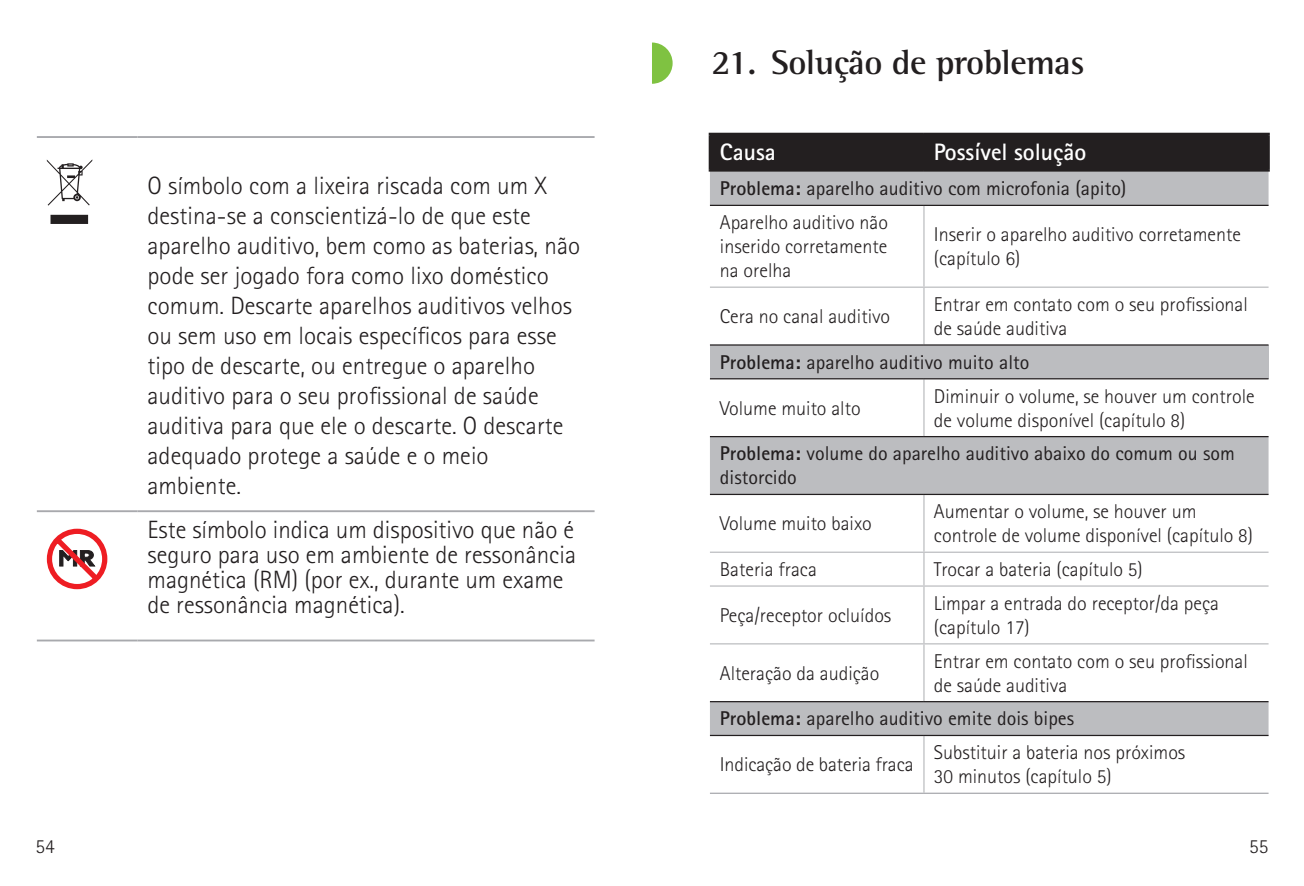
<style>
.page{position:relative;width:1304px;height:886px;background:#fff}
.page>*{position:absolute;margin:0;border:0;box-sizing:border-box;transform-origin:0 0}
.t1{font:700 35px "Rotis Semi Serif Pro";letter-spacing:-.01em;color:#231f20}
.t2{font:300 25px/30px "Rotis Sans Serif Pro";letter-spacing:.005em;color:#231f20}
.t3{font:700 23.75px "Rotis Sans Serif Pro";color:#fff}
.t4{font:300 20px/24px "Rotis Sans Serif Pro";color:#231f20}
.t5{font:20px/34.5px "Rotis Sans Serif Pro";color:#231f20}
.s1{font-weight:700}
.s2{font-weight:300}
</style>
<div class="page">
<svg style="left:652px;top:43px;width:21px;height:41px"></svg>
<div style="left:711px;top:135px;width:556px;height:34px;background:#231f20"></div>
<svg style="left:710px;top:172px;width:559px;height:563px"></svg>
<div style="left:710px;top:345px;width:559px;height:34px;background:#bcbdc0"></div>
<hr style="left:709px;top:133px;width:215px;height:2px;background:#231f20">
<hr style="left:709px;top:135px;width:2px;height:34px;background:#231f20">
<hr style="left:924px;top:133px;width:346px;height:2px;background:#231f20">
<hr style="left:923px;top:135px;width:2px;height:34px;background:#231f20">
<hr style="left:1267px;top:135px;width:3px;height:34px;background:#231f20">
<hr style="left:709px;top:169px;width:215px;height:3px;background:#231f20">
<hr style="left:924px;top:169px;width:346px;height:3px;background:#231f20">
<hr style="left:923px;top:206px;width:2px;height:81px;background:#bcbdc0">
<hr style="left:923px;top:288px;width:2px;height:56px;background:#bcbdc0">
<hr style="left:923px;top:379px;width:2px;height:57px;background:#bcbdc0">
<hr style="left:923px;top:495px;width:2px;height:57px;background:#bcbdc0">
<hr style="left:923px;top:553px;width:2px;height:32px;background:#bcbdc0">
<hr style="left:923px;top:587px;width:2px;height:56px;background:#bcbdc0">
<hr style="left:923px;top:644px;width:2px;height:57px;background:#bcbdc0">
<hr style="left:923px;top:736px;width:2px;height:57px;background:#bcbdc0">
<hr style="left:710px;top:287px;width:214px;height:1px;background:#bcbdc0">
<hr style="left:924px;top:287px;width:345px;height:1px;background:#bcbdc0">
<hr style="left:710px;top:205px;width:214px;height:1px;background:#231f20">
<hr style="left:924px;top:205px;width:345px;height:1px;background:#231f20">
<hr style="left:710px;top:436px;width:214px;height:1px;background:#231f20">
<hr style="left:924px;top:436px;width:345px;height:1px;background:#231f20">
<hr style="left:710px;top:494px;width:214px;height:1px;background:#231f20">
<hr style="left:924px;top:494px;width:345px;height:1px;background:#231f20">
<hr style="left:710px;top:701px;width:214px;height:1px;background:#231f20">
<hr style="left:924px;top:701px;width:345px;height:1px;background:#231f20">
<hr style="left:710px;top:344px;width:214px;height:2px;background:#231f20">
<hr style="left:924px;top:344px;width:345px;height:2px;background:#231f20">
<hr style="left:710px;top:378px;width:214px;height:1px;background:#231f20">
<hr style="left:924px;top:378px;width:345px;height:1px;background:#231f20">
<hr style="left:710px;top:735px;width:214px;height:1px;background:#231f20">
<hr style="left:924px;top:735px;width:345px;height:1px;background:#231f20">
<hr style="left:710px;top:552px;width:214px;height:1px;background:#bcbdc0">
<hr style="left:924px;top:552px;width:345px;height:1px;background:#bcbdc0">
<hr style="left:710px;top:585px;width:214px;height:2px;background:#bcbdc0">
<hr style="left:924px;top:585px;width:345px;height:2px;background:#bcbdc0">
<hr style="left:710px;top:643px;width:214px;height:1px;background:#bcbdc0">
<hr style="left:924px;top:643px;width:345px;height:1px;background:#bcbdc0">
<hr style="left:710px;top:793px;width:214px;height:1px;background:#a8a9ad">
<hr style="left:924px;top:793px;width:345px;height:1px;background:#a8a9ad">
<hr style="left:37px;top:136px;width:100px;height:2px;background:#a8a9ad">
<hr style="left:137px;top:136px;width:458px;height:2px;background:#a8a9ad">
<hr style="left:37px;top:510px;width:100px;height:2px;background:#a8a9ad">
<hr style="left:137px;top:510px;width:458px;height:2px;background:#a8a9ad">
<hr style="left:37px;top:639px;width:100px;height:2px;background:#a8a9ad">
<hr style="left:137px;top:639px;width:458px;height:2px;background:#a8a9ad">
<svg style="left:47px;top:160px;width:45px;height:64px"></svg>
<svg style="left:47px;top:529px;width:60px;height:60px"></svg>
<p class="t2" style="left:147px;top:171px;width:434px">O símbolo com a lixeira riscada com um X destina-se a conscientizá-lo de que este aparelho auditivo, bem como as baterias, não pode ser jogado fora como lixo doméstico comum. Descarte aparelhos auditivos velhos ou sem uso em locais específicos para esse tipo de descarte, ou entregue o aparelho auditivo para o seu profissional de saúde auditiva para que ele o descarte. O descarte adequado protege a saúde e o meio ambiente.</p>
<p class="t2" style="left:147px;top:518px;width:430px;line-height:25px">Este símbolo indica um dispositivo que não é seguro para uso em ambiente de ressonância magnética (RM) (por ex., durante um exame de ressonância magnética).</p>
<h1 class="t1" style="left:711px;top:41px;width:375px">21. Solução de problemas</h1>
<p class="t3" style="left:720px;top:137px;width:57px">Causa</p>
<p class="t3" style="left:934px;top:137px;width:154px">Possível solução</p>
<p class="t5" style="left:720px;top:171px;width:408px"><span class="s1">Problema:</span> aparelho auditivo com microfonia (apito)<br><span class="s2">Aparelho auditivo não</span></p>
<p class="t4" style="left:720px;top:235px;width:169px">inserido corretamente na orelha</p>
<p class="t4" style="left:934px;top:223px;width:308px">Inserir o aparelho auditivo corretamente (capítulo 6)</p>
<p class="t4" style="left:720px;top:304px;width:172px">Cera no canal auditivo</p>
<p class="t4" style="left:934px;top:292px;width:316px">Entrar em contato com o seu profissional de saúde auditiva</p>
<p class="t5" style="left:720px;top:345px;width:311px"><span class="s1">Problema:</span> aparelho auditivo muito alto</p>
<p class="t4" style="left:720px;top:396px;width:142px">Volume muito alto</p>
<p class="t4" style="left:934px;top:384px;width:322px">Diminuir o volume, se houver um controle de volume disponível (capítulo 8)</p>
<p class="t5" style="left:720px;top:442px;width:516px;line-height:24px"><span class="s1">Problema:</span> volume do aparelho auditivo abaixo do comum ou som distorcido</p>
<p class="t4" style="left:720px;top:512px;width:153px">Volume muito baixo</p>
<p class="t4" style="left:934px;top:500px;width:321px">Aumentar o volume, se houver um controle de volume disponível (capítulo 8)</p>
<p class="t4" style="left:720px;top:557px;width:99px">Bateria fraca</p>
<p class="t4" style="left:934px;top:557px;width:210px">Trocar a bateria (capítulo 5)</p>
<p class="t4" style="left:720px;top:603px;width:173px">Peça/receptor ocluídos</p>
<p class="t4" style="left:934px;top:591px;width:287px">Limpar a entrada do receptor/da peça (capítulo 17)</p>
<p class="t4" style="left:934px;top:649px;width:316px">Entrar em contato com o seu profissional de saúde auditiva</p>
<p class="t5" style="left:720px;top:701px;width:356px"><span class="s1">Problema:</span> aparelho auditivo emite dois bipes</p>
<p class="t4" style="left:720px;top:753px;width:195px">Indicação de bateria fraca</p>
<p class="t4" style="left:720px;top:661px;width:161px">Alteração da audição</p>
<p class="t4" style="left:934px;top:741px;width:253px">Substituir a bateria nos próximos<br>30 minutos (capítulo 5)</p>
<p class="t4" style="left:35px;top:834px;width:21px">54</p>
<p class="t4" style="left:1249px;top:834px;width:21px">55</p>
</div>
